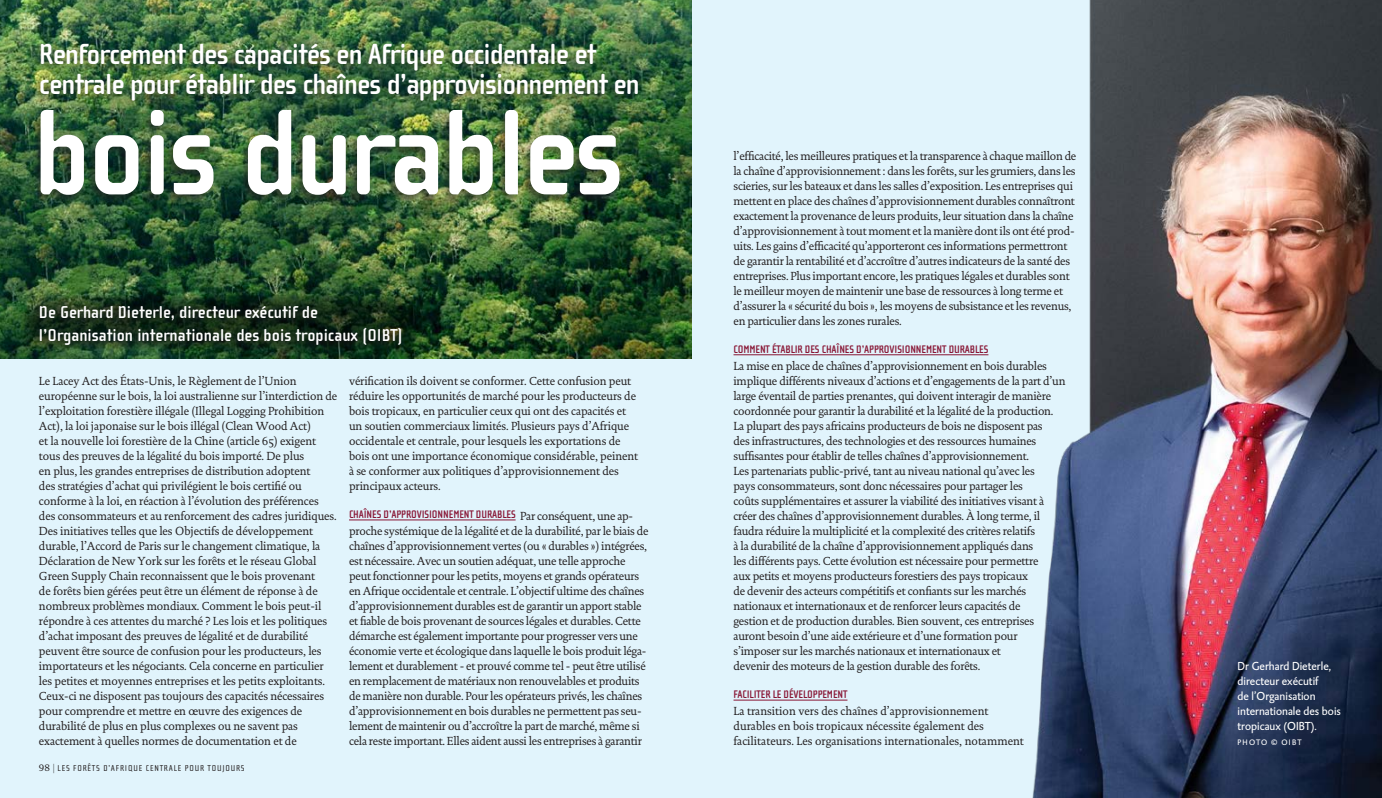
<style>
.page{position:relative;width:1382px;height:798px;background:#fff}
.page>*{position:absolute;margin:0;border:0;box-sizing:border-box;transform-origin:0 0}
.streamer{font:700 124.88px "Cholla Sans";letter-spacing:-.03em;color:#fff}
.streamer-2{font:700 29.88px/29.9px "Cholla Sans";letter-spacing:-.03em;color:#fff}
.ten_questions_naam{font:700 17.62px/23.1px "Cholla Sans";color:#fff}
.broodtekst{font:11.88px/15px "DTL Documenta ST";letter-spacing:-.01em;color:#231f20;scale:.96 1}
.tussenkop{font:11.88px/15px "DTL Documenta ST";letter-spacing:-.02em;color:#231f20;scale:.96 1}
.bijschrift{font:11.88px/15px "DTL Caspari ST";color:#fff}
.tussenkop-2{font:700 11.25px "Cholla Sans";letter-spacing:-.01em;color:#881534;scale:.95 1}
.t1{font:8.75px "Cholla Sans";letter-spacing:.09em;color:#231f20}
.fotocredit{font:8.12px "DTL Caspari T";letter-spacing:.14em;color:#fff}
.s1{font-family:"DTL Documenta ST";font-weight:400;font-size:11.88px;color:#231f20}
.s2{font-family:"DTL Documenta T";font-size:9.38px}
.s3{font-family:"DTL Documenta ST";font-size:9.38px}
</style>
<div class="page">
<div style="left:0;top:0;width:692px;height:797px;background:#e1f4fc"></div>
<div style="left:691px;top:0;width:691px;height:797px;background:#e1f4fc"></div>
<img style="left:0;top:0;width:691px;height:358px">
<img style="left:1032px;top:0;width:350px;height:797px">
<hr style="left:733px;top:354px;width:255px;height:1px;background:#881534">
<hr style="left:733px;top:699px;width:114px;height:1px;background:#881534">
<div style="left:32px;top:40px;width:611px;height:70px;background:#231f20;opacity:.63"></div>
<div style="left:32px;top:109px;width:590px;height:97px;background:#231f20;opacity:.56"></div>
<hr style="left:349px;top:519px;width:167px;height:1px;background:#881534">
<svg style="left:21px;top:294px;width:396px;height:56px;background:#1e4122"></svg>
<div style="left:30px;top:301px;width:377px;height:53px;background:#231f20;opacity:.91"></div>
<p class="streamer-2" style="left:39px;top:40px;width:602px">Renforcement des capacités en Afrique occidentale et centrale pour établir des chaînes d’approvisionnement en</p>
<p class="streamer" style="left:33px;top:84px;width:592px">bois durables</p>
<p class="ten_questions_naam" style="left:39px;top:300px;width:365px">De Gerhard Dieterle, directeur exécutif de l’Organisation internationale des bois tropicaux (OIBT)</p>
<p class="broodtekst" style="left:39px;top:373px;width:312px">Le Lacey Act des États-Unis, le Règlement de l’Union européenne sur le bois, la loi australienne sur l’interdiction de l’exploitation forestière illégale (Illegal Logging Prohibition Act), la loi japonaise sur le bois illégal (Clean Wood Act)<br>et la nouvelle loi forestière de la Chine (article 65) exigent tous des preuves de la légalité du bois importé. De plus<br>en plus, les grandes entreprises de distribution adoptent<br>des stratégies d’achat qui privilégient le bois certifié ou conforme à la loi, en réaction à l’évolution des préférences des consommateurs et au renforcement des cadres juridiques.<br>Des initiatives telles que les Objectifs de développement durable, l’Accord de Paris sur le changement climatique, la Déclaration de New York sur les forêts et le réseau Global Green Supply Chain reconnaissent que le bois provenant<br>de forêts bien gérées peut être un élément de réponse à de nombreux problèmes mondiaux. Comment le bois peut-il répondre à ces attentes du marché ? Les lois et les politiques d’achat imposant des preuves de légalité et de durabilité peuvent être source de confusion pour les producteurs, les importateurs et les négociants. Cela concerne en particulier les petites et moyennes entreprises et les petits exploitants.<br>Ceux-ci ne disposent pas toujours des capacités nécessaires pour comprendre et mettre en œuvre des exigences de durabilité de plus en plus complexes ou ne savent pas exactement à quelles normes de documentation et de</p>
<p class="broodtekst" style="left:349px;top:373px;width:303px">vérification ils doivent se conformer. Cette confusion peut réduire les opportunités de marché pour les producteurs de bois tropicaux, en particulier ceux qui ont des capacités et un soutien commerciaux limités. Plusieurs pays d’Afrique occidentale et centrale, pour lesquels les exportations de bois ont une importance économique considérable, peinent à se conformer aux politiques d’approvisionnement des principaux acteurs.</p>
<p class="tussenkop-2" style="left:349px;top:508px;width:301px">CHAÎNES D’APPROVISIONNEMENT DURABLES <span class="s1">Par conséquent, une ap-</span></p>
<p class="tussenkop" style="left:349px;top:523px;width:313px">proche systémique de la légalité et de la durabilité, par le biais de chaînes d’approvisionnement vertes (ou « durables ») intégrées, est nécessaire. Avec un soutien adéquat, une telle approche peut fonctionner pour les petits, moyens et grands opérateurs en Afrique occidentale et centrale. L’objectif ultime des chaînes d’approvisionnement durables est de garantir un apport stable et fiable de bois provenant de sources légales et durables. Cette démarche est également importante pour progresser vers une économie verte et écologique dans laquelle le bois produit léga&shy;lement et durablement - et prouvé comme tel - peut être utilisé en remplacement de matériaux non renouvelables et produits de manière non durable. Pour les opérateurs privés, les chaînes d’approvisionnement en bois durables ne permettent pas seu&shy;lement de maintenir ou d’accroître la part de marché, même si cela reste important. Elles aident aussi les entreprises à garantir</p>
<p class="t1" style="left:39px;top:763px;width:207px"><span class="s2">98</span> <span class="s3">|</span> LES FORÊTS D’AFRIQUE CENTRALE POUR TOUJOURS</p>
<p class="tussenkop" style="left:733px;top:148px;width:359px">l’efficacité, les meilleures pratiques et la transparence à chaque maillon de la chaîne d’approvisionnement : dans les forêts, sur les grumiers, dans les scieries, sur les bateaux et dans les salles d’exposition. Les entreprises qui mettent en place des chaînes d’approvisionnement durables connaîtront exactement la provenance de leurs produits, leur situation dans la chaîne d’approvisionnement à tout moment et la manière dont ils ont été prod&shy;uits. Les gains d’efficacité qu’apporteront ces informations permettront de garantir la rentabilité et d’accroître d’autres indicateurs de la santé des entreprises. Plus important encore, les pratiques légales et durables sont le meilleur moyen de maintenir une base de ressources à long terme et d’assurer la « sécurité du bois », les moyens de subsistance et les revenus, en particulier dans les zones rurales.</p>
<p class="tussenkop-2" style="left:733px;top:343px;width:270px">COMMENT ÉTABLIR DES CHAÎNES D’APPROVISIONNEMENT DURABLES</p>
<p class="broodtekst" style="left:733px;top:358px;width:347px">La mise en place de chaînes d’approvisionnement en bois durables implique différents niveaux d’actions et d’engagements de la part d’un large éventail de parties prenantes, qui doivent interagir de manière coordonnée pour garantir la durabilité et la légalité de la production.<br>La plupart des pays africains producteurs de bois ne disposent pas<br>des infrastructures, des technologies et des ressources humaines suffisantes pour établir de telles chaînes d’approvisionnement.<br>Les partenariats public-privé, tant au niveau national qu’avec les<br>pays consommateurs, sont donc nécessaires pour partager les<br>coûts supplémentaires et assurer la viabilité des initiatives visant à créer des chaînes d’approvisionnement durables. À long terme, il faudra réduire la multiplicité et la complexité des critères relatifs<br>à la durabilité de la chaîne d’approvisionnement appliqués dans<br>les différents pays. Cette évolution est nécessaire pour permettre<br>aux petits et moyens producteurs forestiers des pays tropicaux<br>de devenir des acteurs compétitifs et confiants sur les marchés nationaux et internationaux et de renforcer leurs capacités de<br>gestion et de production durables. Bien souvent, ces entreprises auront besoin d’une aide extérieure et d’une formation pour s’imposer sur les marchés nationaux et internationaux et<br>devenir des moteurs de la gestion durable des forêts.</p>
<p class="tussenkop-2" style="left:733px;top:688px;width:121px">FACILITER LE DÉVELOPPEMENT</p>
<p class="broodtekst" style="left:733px;top:703px;width:304px">La transition vers des chaînes d’approvisionnement durables en bois tropicaux nécessite également des facilitateurs. Les organisations internationales, notamment</p>
<p class="bijschrift" style="left:1238px;top:658px;width:105px">Dr Gerhard Dieterle, directeur exécutif<br>de l’Organisation internationale des bois tropicaux (OIBT).</p>
<p class="fotocredit" style="left:1238px;top:737px;width:66px">PHOTO © OIBT</p>
</div>
